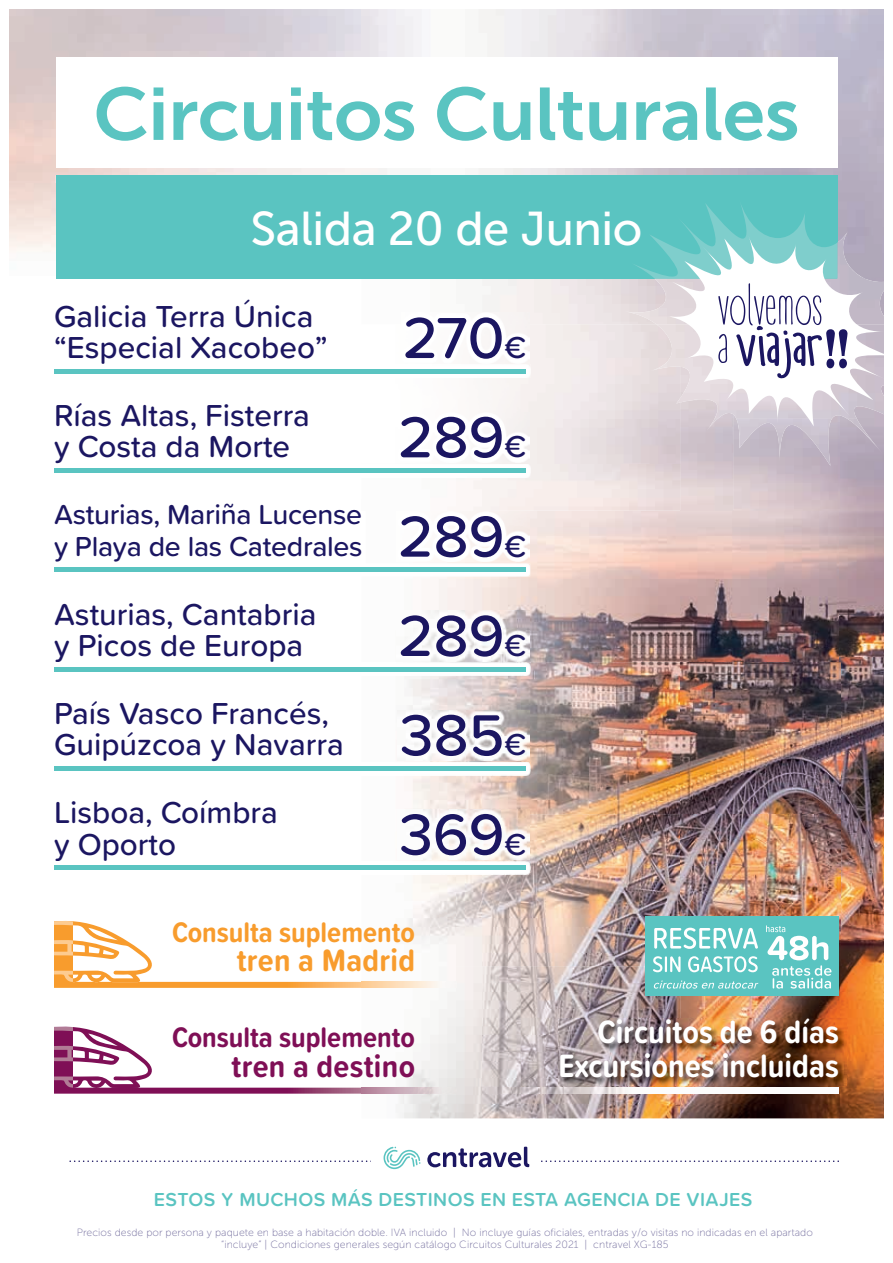
<style>
.page{position:relative;width:893px;height:1263px;background:#fff}
.page>*{position:absolute;margin:0;border:0;box-sizing:border-box;transform-origin:0 0}
.t1{font:73.8px "Museo Sans 700";letter-spacing:-.01em;color:#5ac4c1;scale:1.05 1}
.t2{font:500 60px "Proxima Soft";color:#1b1661}
.t3{font:47.25px "Museo Sans 500";letter-spacing:-.01em;color:#fff}
.t4{font:700 33.6px/33.3px "Proxima Soft Cond";color:#fff;text-align:right}
.t5{font:700 32.1px "Proxima Soft Cond";letter-spacing:.01em;color:#7f0f56}
.t6{font:700 32.1px "Proxima Soft Cond";letter-spacing:.01em;color:#f89c2d}
.t7{font:500 31.5px/31.2px "Proxima Soft";color:#1b1661}
.t8{font:700 29.25px "Proxima Soft Cond";color:#7f0f56}
.t9{font:700 29.25px "Proxima Soft Cond";color:#f89c2d}
.t10{font:500 28.5px/31.2px "Proxima Soft";letter-spacing:-.01em;color:#1b1661}
.t11{font:600 19.5px "Proxima Soft";letter-spacing:.02em;color:#5ac4c1}
.t12{font:10.5px/12px "Museo Sans 100";letter-spacing:.005em;color:#736d9d;text-align:center}
.s1{font-size:31.5px}
.s2{font-size:60px}
.s3{color:#fff}
</style>
<div class="page">
<img style="left:9px;top:9px;width:875px;height:1161px">
<h1 class="t1" style="left:93px;top:73px;width:674px">Circuitos Culturales</h1>
<h3 class="t3" style="left:251px;top:203px;width:393px">Salida 20 de Junio</h3>
<h3 class="t7" style="left:54px;top:299px;width:275px">Galicia Terra Única “Especial Xacobeo”</h3>
<h3 class="t7" style="left:54px;top:399px;width:258px">Rías Altas, Fisterra y Costa da Morte</h3>
<h3 class="t10" style="left:54px;top:498px;width:310px">Asturias, Mariña Lucense y Playa de las Catedrales</h3>
<h3 class="t7" style="left:54px;top:597px;width:264px">Asturias, Cantabria y Picos de Europa</h3>
<h2 class="t2" style="left:403px;top:293px;width:125px">270<span class="s1">€</span></h2>
<h2 class="t2" style="left:398px;top:392px;width:130px">289<span class="s1">€</span></h2>
<h2 class="t2" style="left:398px;top:492px;width:130px">289<span class="s1">€</span></h2>
<h2 class="t2" style="left:398px;top:591px;width:130px">289<span class="s1">€</span></h2>
<h3 class="t7" style="left:54px;top:696px;width:474px">País Vasco Francés,<br>Guipúzcoa y Navarra <span class="s2">385</span>€</h3>
<h3 class="t7" style="left:54px;top:796px;width:225px">Lisboa, Coímbra y Oporto</h3>
<h2 class="t2" style="left:399px;top:789px;width:129px">369<span class="s1">€</span></h2>
<h3 class="t9" style="left:172px;top:910px;width:244px">Consulta suplemento</h3>
<h3 class="t6" style="left:237px;top:937px;width:180px">tren a Madrid</h3>
<h3 class="t8" style="left:172px;top:1016px;width:244px">Consulta suplemento</h3>
<h3 class="t5" style="left:232px;top:1042px;width:185px">tren a destino</h3>
<h3 class="t4" style="left:558px;top:1014px;width:282px">Circuitos de 6 días<br>Excursiones incluidas</h3>
<h3 class="t11" style="left:154px;top:1185px;width:600px">ESTOS Y MUCHOS MÁS DESTINOS <span class="s3">EN ESTA AGENCIA DE VIAJES</span></h3>
<p class="t12" style="left:77px;top:1226px;width:738px">Precios desde por persona y paquete en base a habitación doble. IVA incluido | No incluye guías oficiales, entradas y/o visitas no indicadas en el apartado “incluye” | Condiciones generales según catálogo Circuitos Culturales 2021 | cntravel XG-185</p>
</div>
